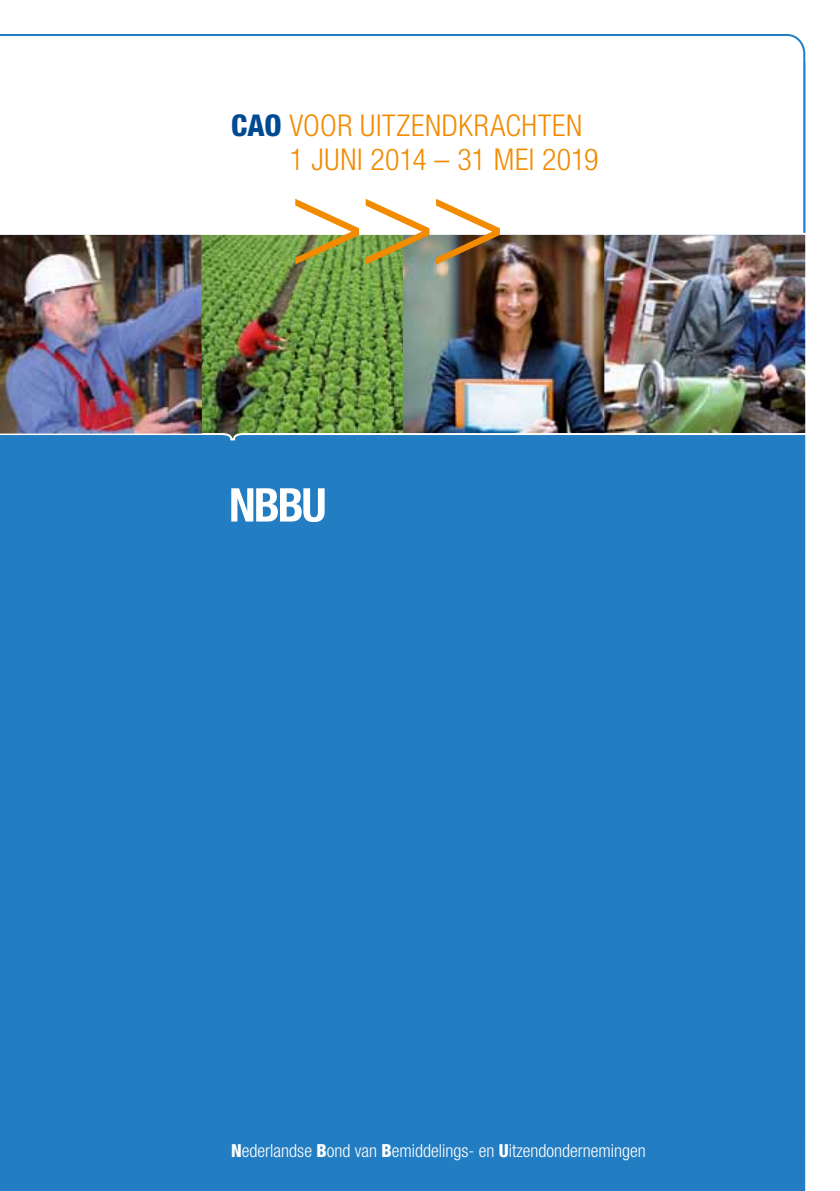
<style>
.page{position:relative;width:840px;height:1191px;background:#fff}
.page>*{position:absolute;margin:0;border:0;box-sizing:border-box;transform-origin:0 0}
.t1{font:300 condensed 126px "Helvetica Neue";color:#f28b00}
.t2{font:300 condensed 30px/34px "Helvetica Neue";letter-spacing:.02em;color:#f28b00}
.t3{font:300 condensed 18px "Helvetica Neue";color:#fff}
.s1{font-weight:800;color:#004993}
.s2{font-weight:800}
</style>
<div class="page">
<div style="left:0;top:441px;width:804px;height:750px;background:#237dc2"></div>
<svg style="left:0;top:34px;width:805px;height:198px"></svg>
<img style="left:0;top:232px;width:806px;height:209px">
<img style="left:0;top:235px;width:202px;height:198px">
<img style="left:402px;top:235px;width:402px;height:198px">
<svg style="left:231px;top:488px;width:93px;height:34px"></svg>
<h2 class="t2" style="left:289px;top:108px;width:310px;text-indent:-58px"><span class="s1">CAO</span> VOOR UITZENDKRACHTEN<br>1 JUNI 2014 – 31 MEI 2019</h2>
<h1 class="t1" style="left:289px;top:147px;width:218px">&gt;&gt;&gt;</h1>
<p class="t3" style="left:231px;top:1140px;width:416px"><span class="s2">N</span>ederlandse <span class="s2">B</span>ond van <span class="s2">B</span>emiddelings- en <span class="s2">U</span>itzendondernemingen</p>
</div>
